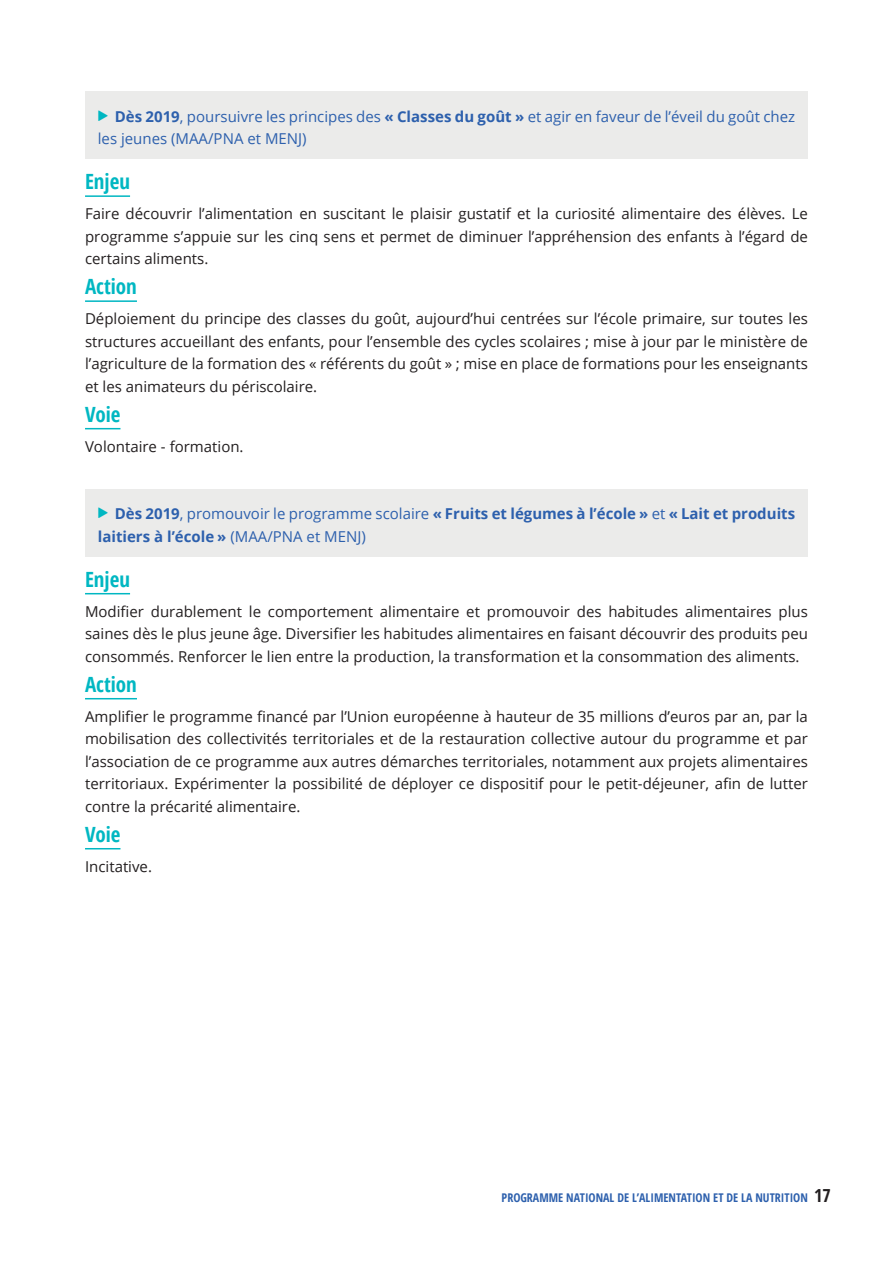
<style>
.page{position:relative;width:893px;height:1263px;background:#fff}
.page>*{position:absolute;margin:0;border:0;box-sizing:border-box;transform-origin:0 0}
.t1{font:700 condensed 21px "Open Sans";color:#00b7c2}
.t2{font:15px/22.5px "Open Sans";color:#231f20;text-align:justify}
.t3{font:700 15px/22.5px "Open Sans";color:#2d60ad}
.t4{font:15px/22.5px "Open Sans";color:#2d60ad}
.t5{font:700 condensed 12px "Open Sans";color:#2d60ad}
.s1{font-weight:700}
.s2{font-weight:400}
.s3{font-size:18px;color:#231f20}
</style>
<div class="page">
<div style="left:85px;top:92px;width:723px;height:67px;background:#ebebea"></div>
<div style="left:85px;top:489px;width:723px;height:67px;background:#ebebea"></div>
<hr style="left:85px;top:195px;width:45px;height:2px;background:#00b7c2">
<hr style="left:85px;top:300px;width:52px;height:2px;background:#00b7c2">
<hr style="left:85px;top:428px;width:35px;height:1px;background:#00b7c2">
<hr style="left:85px;top:593px;width:45px;height:1px;background:#00b7c2">
<hr style="left:85px;top:698px;width:52px;height:1px;background:#00b7c2">
<hr style="left:85px;top:848px;width:35px;height:1px;background:#00b7c2">
<p class="t4" style="left:98px;top:104px;width:699px;text-indent:17px"><span class="s1">Dès 2019</span>, poursuivre les principes des <span class="s1">« Classes du goût »</span> et agir en faveur de l’éveil du goût chez les jeunes (MAA/PNA et MENJ)</p>
<h1 class="t1" style="left:85px;top:167px;width:47px">Enjeu</h1>
<p class="t2" style="left:85px;top:202px;width:724px">Faire découvrir l’alimentation en suscitant le plaisir gustatif et la curiosité alimentaire des élèves. Le programme s’appuie sur les cinq sens et permet de diminuer l’appréhension des enfants à l’égard de certains aliments.</p>
<h1 class="t1" style="left:85px;top:272px;width:53px">Action</h1>
<p class="t2" style="left:85px;top:307px;width:724px">Déploiement du principe des classes du goût, aujourd’hui centrées sur l’école primaire, sur toutes les structures accueillant des enfants, pour l’ensemble des cycles scolaires ; mise à jour par le ministère de l’agriculture de la formation des « référents du goût » ; mise en place de formations pour les enseignants et les animateurs du périscolaire.</p>
<h1 class="t1" style="left:85px;top:399px;width:37px">Voie</h1>
<p class="t2" style="left:85px;top:434px;width:160px">Volontaire - formation.</p>
<p class="t3" style="left:98px;top:502px;width:699px;text-indent:17px">Dès 2019<span class="s2">, promouvoir le programme scolaire</span> « Fruits et légumes à l’école » <span class="s2">et</span> « Lait et produits laitiers à l’école » <span class="s2">(MAA/PNA et MENJ)</span></p>
<h1 class="t1" style="left:85px;top:564px;width:47px">Enjeu</h1>
<p class="t2" style="left:85px;top:599px;width:724px">Modifier durablement le comportement alimentaire et promouvoir des habitudes alimentaires plus saines dès le plus jeune âge. Diversifier les habitudes alimentaires en faisant découvrir des produits peu consommés. Renforcer le lien entre la production, la transformation et la consommation des aliments.</p>
<h1 class="t1" style="left:85px;top:669px;width:53px">Action</h1>
<p class="t2" style="left:85px;top:704px;width:724px">Amplifier le programme financé par l’Union européenne à hauteur de 35 millions d’euros par an, par la mobilisation des collectivités territoriales et de la restauration collective autour du programme et par l’association de ce programme aux autres démarches territoriales, notamment aux projets alimentaires territoriaux. Expérimenter la possibilité de déployer ce dispositif pour le petit-déjeuner, afin de lutter contre la précarité alimentaire.</p>
<h1 class="t1" style="left:85px;top:819px;width:37px">Voie</h1>
<p class="t2" style="left:85px;top:854px;width:68px">Incitative.</p>
<p class="t5" style="left:502px;top:1189px;width:331px">PROGRAMME NATIONAL DE L’ALIMENTATION ET DE LA NUTRITION <span class="s3">17</span></p>
</div>
